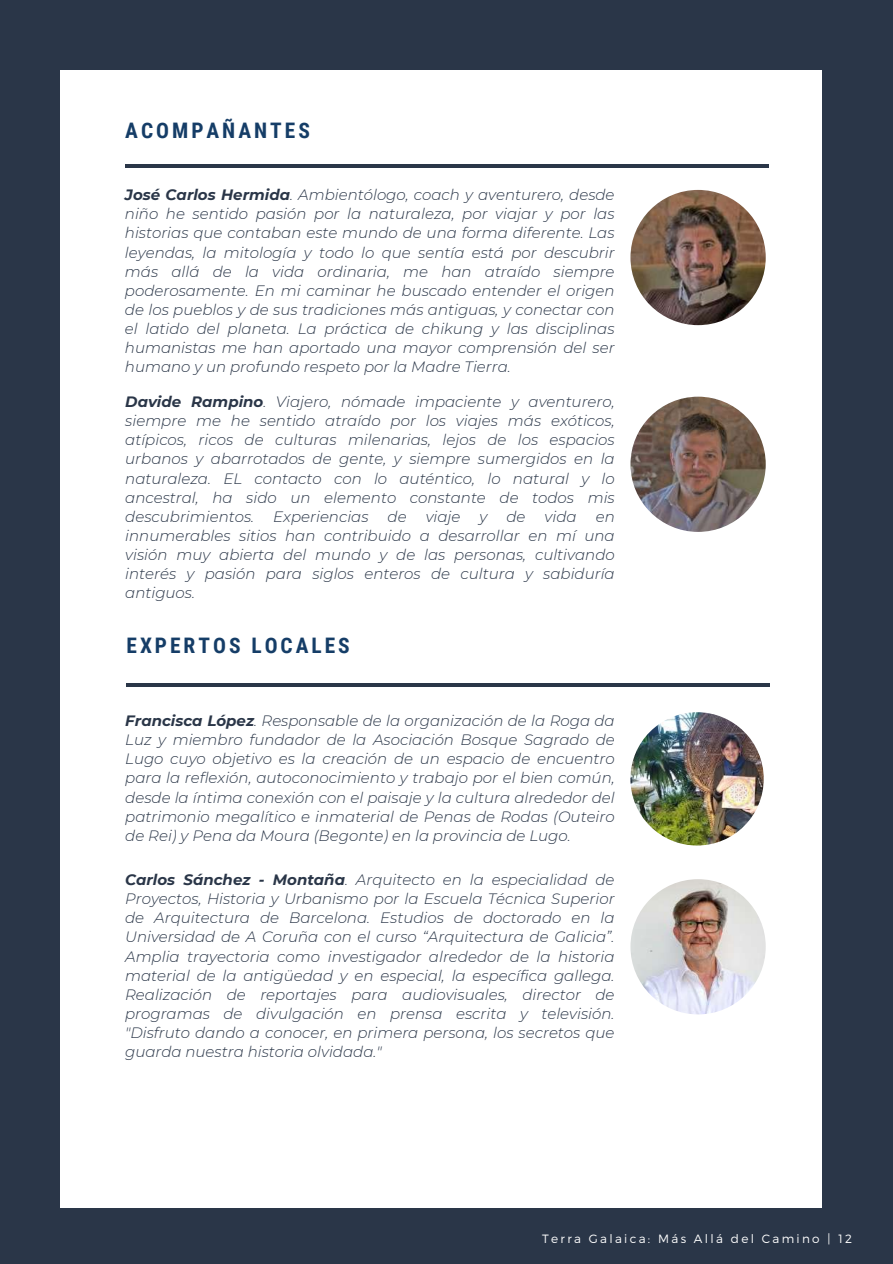
<style>
.page{position:relative;width:893px;height:1264px;background:#fff}
.page>*{position:absolute;margin:0;border:0;box-sizing:border-box;transform-origin:0 0}
.t1{font:700 21.45px "Roboto Condensed";letter-spacing:.14em;color:#153d67}
.t2{font:italic 300 15px/19.2px "Montserrat";color:#2a3648;text-align:justify}
.t3{font:300 12px "Montserrat";letter-spacing:.19em;color:#fff}
.s1{font-weight:700}
</style>
<div class="page">
<div style="left:0;top:0;width:892px;height:1263px;background:#2a3648"></div>
<div style="left:60px;top:83px;width:761px;height:1111px;background:#fff"></div>
<div style="left:60px;top:71px;width:761px;height:33px;background:#fff"></div>
<div style="left:60px;top:1173px;width:761px;height:34px;background:#fff"></div>
<hr style="left:125px;top:165px;width:643px;height:3px;background:#2a3648">
<hr style="left:126px;top:683px;width:644px;height:4px;background:#2a3648">
<svg style="left:630px;top:189px;width:136px;height:137px"></svg>
<img style="left:630px;top:712px;width:134px;height:134px">
<img style="left:630px;top:879px;width:136px;height:136px">
<svg style="left:630px;top:396px;width:136px;height:136px"></svg>
<h1 class="t1" style="left:125px;top:118px;width:186px">ACOMPAÑANTES</h1>
<p class="t2" style="left:125px;top:185px;width:491px"><span class="s1">José Carlos Hermida</span>. Ambientólogo, coach y aventurero, desde niño he sentido pasión por la naturaleza, por viajar y por las historias que contaban este mundo de una forma diferente. Las leyendas, la mitología y todo lo que sentía está por descubrir más allá de la vida ordinaria, me han atraído siempre poderosamente. En mi caminar he buscado entender el origen de los pueblos y de sus tradiciones más antiguas, y conectar con el latido del planeta. La práctica de chikung y las disciplinas humanistas me han aportado una mayor comprensión del ser humano y un profundo respeto por la Madre Tierra.</p>
<p class="t2" style="left:125px;top:392px;width:491px"><span class="s1">Davide Rampino</span>. Viajero, nómade impaciente y aventurero, siempre me he sentido atraído por los viajes más exóticos, atípicos, ricos de culturas milenarias, lejos de los espacios urbanos y abarrotados de gente, y siempre sumergidos en la naturaleza. EL contacto con lo auténtico, lo natural y lo ancestral, ha sido un elemento constante de todos mis descubrimientos.</p>
<p class="t2" style="left:273px;top:507px;width:97px">Experiencias</p>
<p class="t2" style="left:387px;top:507px;width:21px">de</p>
<p class="t2" style="left:425px;top:507px;width:36px">viaje</p>
<p class="t2" style="left:479px;top:507px;width:9px">y</p>
<p class="t2" style="left:506px;top:507px;width:21px">de</p>
<p class="t2" style="left:544px;top:507px;width:34px">vida</p>
<p class="t2" style="left:125px;top:507px;width:491px;text-indent:470px">en innumerables sitios han contribuido a desarrollar en mí una visión muy abierta del mundo y de las personas, cultivando interés y pasión para siglos enteros de cultura y sabiduría antiguos.</p>
<h1 class="t1" style="left:126px;top:633px;width:225px">EXPERTOS LOCALES</h1>
<p class="t2" style="left:125px;top:711px;width:491px"><span class="s1">Francisca López</span>. Responsable de la organización de la Roga da Luz y miembro fundador de la Asociación Bosque Sagrado de Lugo cuyo objetivo es la creación de un espacio de encuentro para la reflexión, autoconocimiento y trabajo por el bien común, desde la íntima conexión con el paisaje y la cultura alrededor del patrimonio megalítico e inmaterial de Penas de Rodas (Outeiro de Rei) y Pena da Moura (Begonte) en la provincia de Lugo.</p>
<p class="t2" style="left:125px;top:870px;width:491px"><span class="s1">Carlos Sánchez - Montaña</span>. Arquitecto en la especialidad de Proyectos, Historia y Urbanismo por la Escuela Técnica Superior de Arquitectura de Barcelona. Estudios de doctorado en la Universidad de A Coruña con el curso “Arquitectura de Galicia”.<br>Amplia trayectoria como investigador alrededor de la historia material de la antigüedad y en especial, la específica gallega.<br>Realización de reportajes para audiovisuales, director de programas de divulgación en prensa escrita y televisión. "Disfruto dando a conocer, en primera persona, los secretos que guarda nuestra historia olvidada."</p>
<p class="t3" style="left:542px;top:1230px;width:311px">Terra Galaica: Más Allá del Camino | 12</p>
</div>
